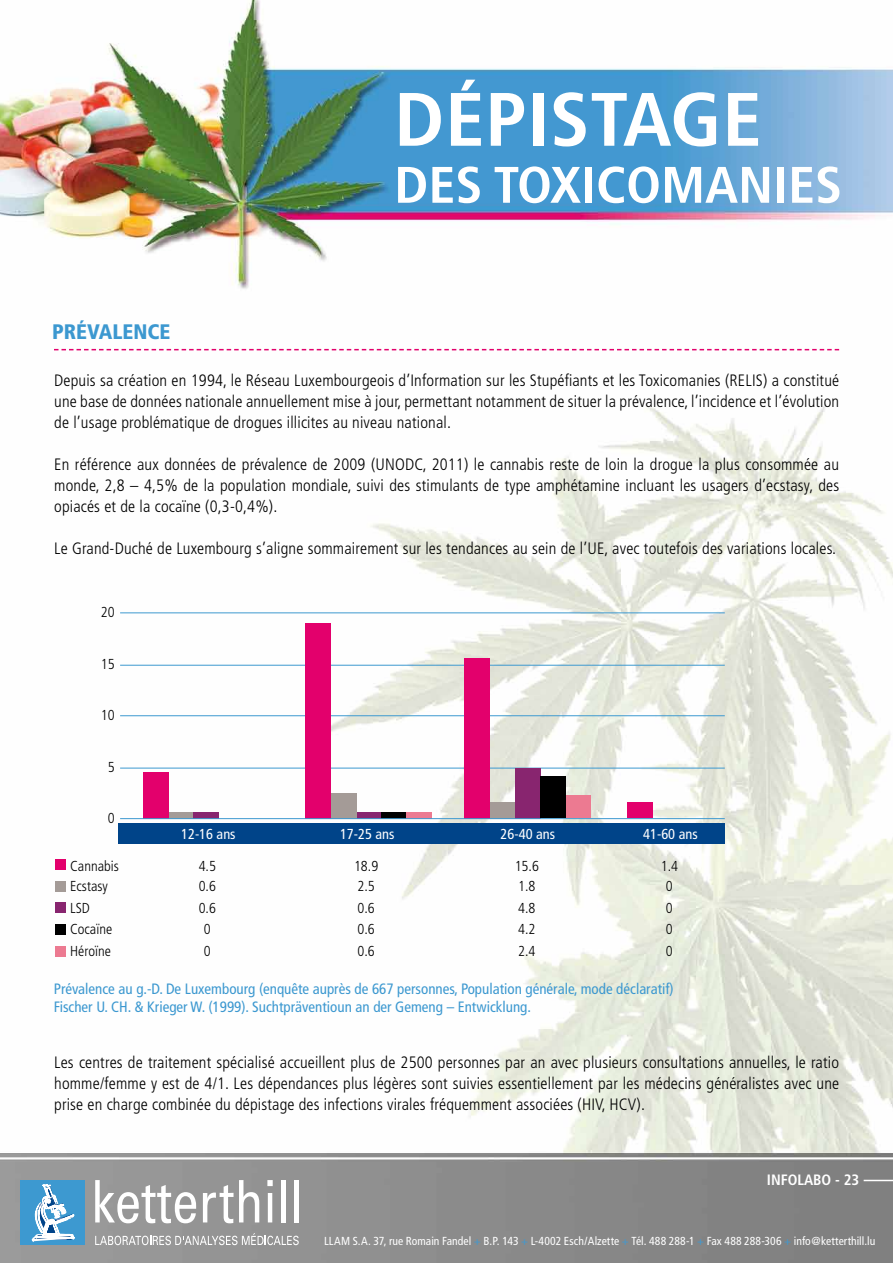
<style>
.page{position:relative;width:893px;height:1263px;background:#fff}
.page>*{position:absolute;margin:0;border:0;box-sizing:border-box;transform-origin:0 0}
.t1{font:700 condensed 75.45px "Frutiger";letter-spacing:.005em;color:#fff;scale:1.05 1}
.t2{font:700 condensed 51.3px "Frutiger";color:#fff;scale:1.05 1}
.t3{font:900 condensed 21px "Frutiger";color:#3c98d0}
.t4{font:300 condensed 16.5px/21px "Frutiger";letter-spacing:.01em;color:#000;text-align:justify}
.t5{font:condensed 15px/18px "Frutiger";color:#3c98d0}
.t6{font:700 condensed 15px "Frutiger";color:#fff}
.t7{font:300 condensed 14.4px/21.6px "Frutiger";color:#000}
.t8{font:condensed 14.4px "Frutiger";color:#fff}
.t9{font:condensed 11.7px "Frutiger";letter-spacing:.005em;color:#fff}
.s1{color:#4199d0}
</style>
<div class="page">
<img style="left:0;top:0;width:893px;height:1263px">
<svg style="left:864px;top:1180px;width:29px;height:1px"></svg>
<div style="left:565px;top:795px;width:26px;height:23px;background:#ec7a91"></div>
<div style="left:118px;top:823px;width:607px;height:21px;background:#004489"></div>
<hr style="left:120px;top:612px;width:605px;height:1px;background:#3d99d0">
<hr style="left:120px;top:665px;width:605px;height:1px;background:#3d99d0">
<hr style="left:120px;top:715px;width:605px;height:1px;background:#3d99d0">
<hr style="left:120px;top:768px;width:605px;height:1px;background:#3d99d0">
<div style="left:168px;top:813px;width:26px;height:6px;background:#a49b97"></div>
<div style="left:194px;top:813px;width:25px;height:6px;background:#88256f"></div>
<div style="left:356px;top:813px;width:26px;height:6px;background:#88256f"></div>
<div style="left:381px;top:813px;width:26px;height:6px;background:#000"></div>
<div style="left:406px;top:813px;width:26px;height:6px;background:#ec7a91"></div>
<div style="left:627px;top:802px;width:26px;height:16px;background:#e3006c"></div>
<div style="left:489px;top:802px;width:26px;height:17px;background:#a49b97"></div>
<div style="left:515px;top:768px;width:26px;height:51px;background:#88256f"></div>
<div style="left:540px;top:776px;width:26px;height:42px;background:#000"></div>
<div style="left:55px;top:859px;width:10px;height:11px;background:#e3006c"></div>
<div style="left:55px;top:881px;width:10px;height:10px;background:#a49b97"></div>
<div style="left:55px;top:903px;width:10px;height:10px;background:#88256f"></div>
<div style="left:55px;top:924px;width:10px;height:11px;background:#000"></div>
<div style="left:55px;top:946px;width:10px;height:10px;background:#ec7a91"></div>
<div style="left:331px;top:793px;width:26px;height:26px;background:#a49b97"></div>
<div style="left:305px;top:623px;width:26px;height:196px;background:#e3006c"></div>
<div style="left:464px;top:659px;width:26px;height:160px;background:#e3006c"></div>
<div style="left:143px;top:772px;width:26px;height:47px;background:#e3006c"></div>
<hr style="left:120px;top:818px;width:605px;height:1px;background:#3d99d0">
<svg style="left:54px;top:349px;width:785px;height:1px"></svg>
<div style="left:20px;top:1180px;width:65px;height:65px;background:#3d99d0"></div>
<svg style="left:31px;top:1184px;width:57px;height:57px"></svg>
<svg style="left:95px;top:1180px;width:101px;height:43px"></svg>
<svg style="left:203px;top:1180px;width:56px;height:43px"></svg>
<svg style="left:267px;top:1180px;width:6px;height:42px"></svg>
<hr style="left:281px;top:1180px;width:4px;height:42px;background:#fff">
<hr style="left:294px;top:1180px;width:4px;height:42px;background:#fff">
<svg style="left:95px;top:1233px;width:204px;height:12px;background:#b0b0b0"></svg>
<p class="t3" style="left:52px;top:319px;width:120px">PRéVALENCE</p>
<h1 class="t1" style="left:394px;top:75px;width:352px">DÉPISTAGE</h1>
<h2 class="t2" style="left:394px;top:155px;width:399px">DES TOXICOMANIES</h2>
<p class="t4" style="left:54px;top:370px;width:786px">Depuis sa création en 1994, le Réseau Luxembourgeois d’Information sur les Stupéfiants et les Toxicomanies (RELIS) a constitué une base de données nationale annuellement mise à jour, permettant notamment de situer la prévalence, l’incidence et l’évolution de l’usage problématique de drogues illicites au niveau national.</p>
<p class="t4" style="left:54px;top:454px;width:786px">En référence aux données de prévalence de 2009 (UNODC, 2011) le cannabis reste de loin la drogue la plus consommée au monde, 2,8 – 4,5% de la population mondiale, suivi des stimulants de type amphétamine incluant les usagers d’ecstasy, des opiacés et de la cocaïne (0,3-0,4%).</p>
<p class="t4" style="left:54px;top:538px;width:783px">Le Grand-Duché de Luxembourg s’aligne sommairement sur les tendances au sein de l’UE, avec toutefois des variations locales.</p>
<p class="t7" style="left:101px;top:601px;width:15px">20</p>
<p class="t7" style="left:101px;top:654px;width:15px">15</p>
<p class="t7" style="left:101px;top:704px;width:15px">10</p>
<p class="t7" style="left:108px;top:757px;width:8px">5</p>
<p class="t7" style="left:108px;top:807px;width:8px">0</p>
<p class="t7" style="left:70px;top:856px;width:50px;line-height:19.8px">Cannabis<br>Ecstasy</p>
<p class="t7" style="left:70px;top:897px;width:43px">LSD<br>Cocaïne<br>Héroïne</p>
<p class="t8" style="left:181px;top:826px;width:56px">12-16 ans</p>
<p class="t8" style="left:340px;top:826px;width:56px">17-25 ans</p>
<p class="t8" style="left:501px;top:826px;width:56px">26-40 ans</p>
<p class="t8" style="left:643px;top:826px;width:56px">41-60 ans</p>
<p class="t7" style="left:199px;top:856px;width:19px;line-height:19.8px">4.5<br>0.6</p>
<p class="t7" style="left:199px;top:897px;width:19px;text-align:center">0.6<br>0<br>0</p>
<p class="t7" style="left:354px;top:856px;width:26px;line-height:19.8px">18.9<br>2.5</p>
<p class="t7" style="left:357px;top:897px;width:19px;text-align:justify">0.6<br>0.6<br>0.6</p>
<p class="t7" style="left:515px;top:856px;width:26px;line-height:19.8px">15.6<br>1.8</p>
<p class="t7" style="left:518px;top:897px;width:19px;text-align:justify">4.8<br>4.2<br>2.4</p>
<p class="t7" style="left:661px;top:856px;width:19px;line-height:19.8px;text-align:center">1.4<br>0</p>
<p class="t7" style="left:666px;top:897px;width:8px;text-align:justify">0<br>0<br>0</p>
<p class="t5" style="left:54px;top:979px;width:621px">Prévalence au g.-D. De Luxembourg (enquête auprès de 667 personnes, Population générale, mode déclaratif)<br>Fischer U. CH. &amp; Krieger W. (1999). Suchtpräventioun an der Gemeng – Entwicklung.</p>
<p class="t4" style="left:54px;top:1052px;width:786px">Les centres de traitement spécialisé accueillent plus de 2500 personnes par an avec plusieurs consultations annuelles, le ratio homme/femme y est de 4/1. Les dépendances plus légères sont suivies essentiellement par les médecins généralistes avec une prise en charge combinée du dépistage des infections virales fréquemment associées (HIV, HCV).</p>
<p class="t6" style="left:767px;top:1171px;width:94px">INFOLABO - 23</p>
<p class="t9" style="left:324px;top:1234px;width:553px">LLAM S.A. 37, rue Romain Fandel <span class="s1">+</span> B.P. 143 <span class="s1">+</span> L-4002 Esch/Alzette <span class="s1">+</span> Tél. 488 288-1 <span class="s1">+</span> Fax 488 288-306 <span class="s1">+</span> info@ketterthill.lu</p>
</div>
